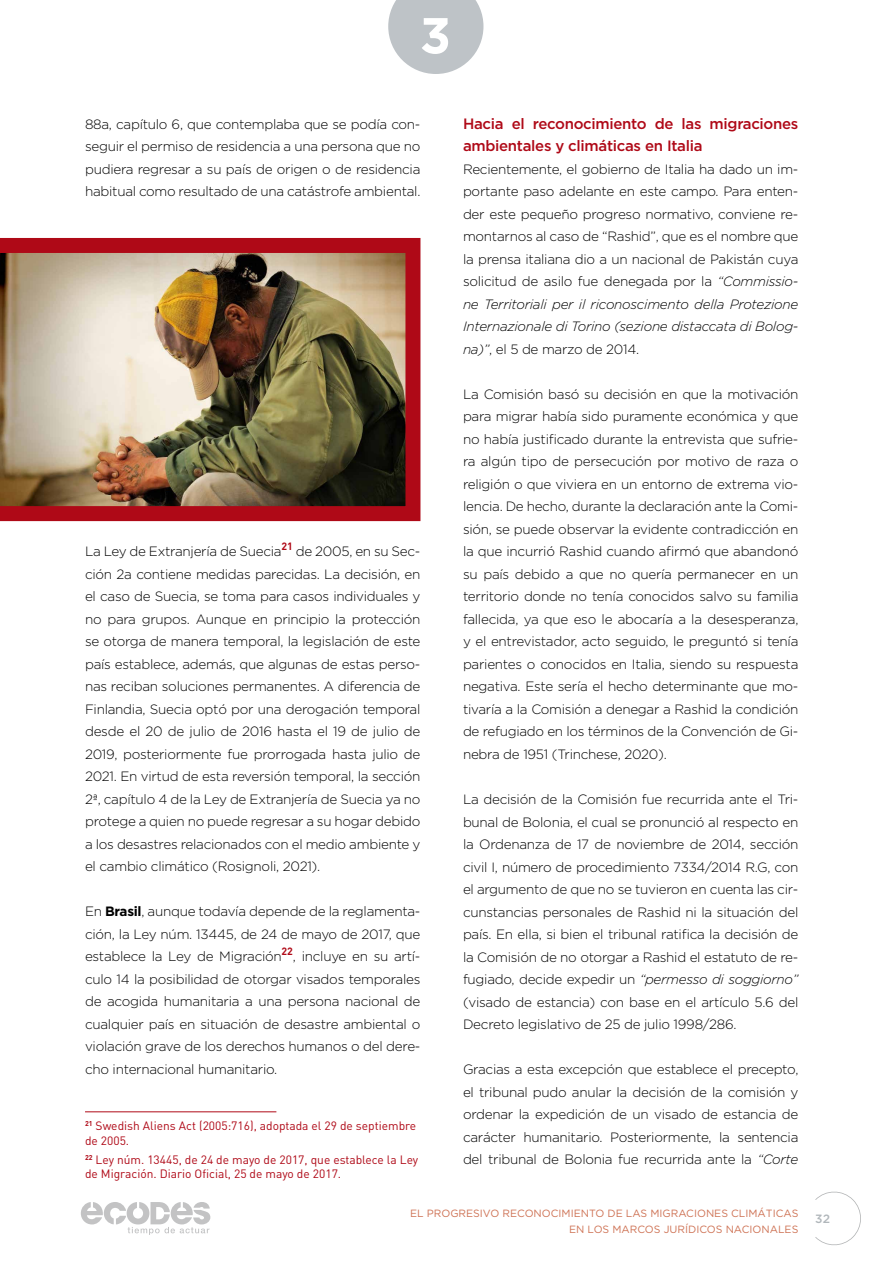
<style>
.page{position:relative;width:893px;height:1263px;background:#fff}
.page>*{position:absolute;margin:0;border:0;box-sizing:border-box;transform-origin:0 0}
.t1{font:700 50.4px "Gotham";color:#fff}
.t2{font:500 15px/22.5px "Gotham";letter-spacing:-.02em;color:#af0917}
.t3{font:300 13.5px/22.5px "Gotham";letter-spacing:-.02em;color:#000;text-align:justify}
.t4{font:12px/14.4px "DIN";color:#af0917}
.t5{font:500 12px "Gotham";color:#b1b7bb}
.t6{font:10.5px/15.6px "Gotham";color:#ce7254;text-align:right}
.s1{font-weight:700}
.s2{font-style:italic}
</style>
<div class="page">
<svg style="left:815px;top:1191px;width:46px;height:55px"></svg>
<svg style="left:388px;top:0;width:95px;height:74px;background:#c8cccf"></svg>
<svg style="left:81px;top:1202px;width:129px;height:33px"></svg>
<hr style="left:85px;top:1111px;width:191px;height:1px;background:#af0917">
<img style="left:0;top:238px;width:420px;height:283px">
<h1 class="t1" style="left:420px;top:6px;width:33px">3</h1>
<p class="t3" style="left:85px;top:113px;width:337px">88a, capítulo 6, que contemplaba que se podía con&shy;seguir el permiso de residencia a una persona que no pudiera regresar a su país de origen o de residencia habitual como resultado de una catástrofe ambiental.</p>
<p class="t3" style="left:85px;top:540px;width:337px">La Ley de Extranjería de Suecia<sup>21</sup> de 2005, en su Sec&shy;ción 2a contiene medidas parecidas. La decisión, en el caso de Suecia, se toma para casos individuales y no para grupos. Aunque en principio la protección se otorga de manera temporal, la legislación de este país establece, además, que algunas de estas perso&shy;nas reciban soluciones permanentes. A diferencia de Finlandia, Suecia optó por una derogación temporal desde el 20 de julio de 2016 hasta el 19 de julio de 2019, posteriormente fue prorrogada hasta julio de 2021. En virtud de esta reversión temporal, la sección 2ª, capítulo 4 de la Ley de Extranjería de Suecia ya no protege a quien no puede regresar a su hogar debido a los desastres relacionados con el medio ambiente y el cambio climático (Rosignoli, 2021).</p>
<p class="t3" style="left:85px;top:900px;width:337px">En <span class="s1">Brasil</span>, aunque todavía depende de la reglamenta&shy;ción, la Ley núm. 13445, de 24 de mayo de 2017, que establece la Ley de Migración<sup>22</sup>, incluye en su artí&shy;culo 14 la posibilidad de otorgar visados temporales de acogida humanitaria a una persona nacional de cualquier país en situación de desastre ambiental o violación grave de los derechos humanos o del dere&shy;cho internacional humanitario.</p>
<p class="t4" style="left:85px;top:1119px;width:333px"><sup>21</sup> Swedish Aliens Act (2005:716), adoptada el 29 de septiembre de 2005.</p>
<p class="t4" style="left:85px;top:1152px;width:335px"><sup>22</sup> Ley núm. 13445, de 24 de mayo de 2017, que establece la Ley de Migración. Diario Oficial, 25 de mayo de 2017.</p>
<p class="t2" style="left:463px;top:112px;width:337px">Hacia el reconocimiento de las migraciones ambientales y climáticas en Italia</p>
<p class="t3" style="left:463px;top:158px;width:337px">Recientemente, el gobierno de Italia ha dado un im&shy;portante paso adelante en este campo. Para enten&shy;der este pequeño progreso normativo, conviene re&shy;montarnos al caso de “Rashid”, que es el nombre que la prensa italiana dio a un nacional de Pakistán cuya solicitud de asilo fue denegada por la <span class="s2">“Commissio&shy;ne Territoriali per il riconoscimento della Protezione Internazionale di Torino (sezione distaccata di Bolog&shy;na)”</span>, el 5 de marzo de 2014.</p>
<p class="t3" style="left:463px;top:383px;width:337px">La Comisión basó su decisión en que la motivación para migrar había sido puramente económica y que no había justificado durante la entrevista que sufrie&shy;ra algún tipo de persecución por motivo de raza o religión o que viviera en un entorno de extrema vio&shy;lencia. De hecho, durante la declaración ante la Comi&shy;sión, se puede observar la evidente contradicción en la que incurrió Rashid cuando afirmó que abandonó su país debido a que no quería permanecer en un territorio donde no tenía conocidos salvo su familia fallecida, ya que eso le abocaría a la desesperanza, y el entrevistador, acto seguido, le preguntó si tenía parientes o conocidos en Italia, siendo su respuesta negativa. Este sería el hecho determinante que mo&shy;tivaría a la Comisión a denegar a Rashid la condición de refugiado en los términos de la Convención de Gi&shy;nebra de 1951 (Trinchese, 2020).</p>
<p class="t3" style="left:463px;top:788px;width:337px">La decisión de la Comisión fue recurrida ante el Tri&shy;bunal de Bolonia, el cual se pronunció al respecto en la Ordenanza de 17 de noviembre de 2014, sección civil I, número de procedimiento 7334/2014 R.G, con el argumento de que no se tuvieron en cuenta las cir&shy;cunstancias personales de Rashid ni la situación del país. En ella, si bien el tribunal ratifica la decisión de la Comisión de no otorgar a Rashid el estatuto de re&shy;fugiado, decide expedir un <span class="s2">“permesso di soggiorno” </span>(visado de estancia) con base en el artículo 5.6 del Decreto legislativo de 25 de julio 1998/286.</p>
<p class="t3" style="left:463px;top:1058px;width:337px">Gracias a esta excepción que establece el precepto, el tribunal pudo anular la decisión de la comisión y ordenar la expedición de un visado de estancia de carácter humanitario. Posteriormente, la sentencia del tribunal de Bolonia fue recurrida ante la <span class="s2">“Corte</span></p>
<p class="t6" style="left:410px;top:1205px;width:390px">EL PROGRESIVO RECONOCIMIENTO DE LAS MIGRACIONES CLIMÁTICAS<br>EN LOS MARCOS JURÍDICOS NACIONALES</p>
<p class="t5" style="left:815px;top:1212px;width:16px">32</p>
</div>
